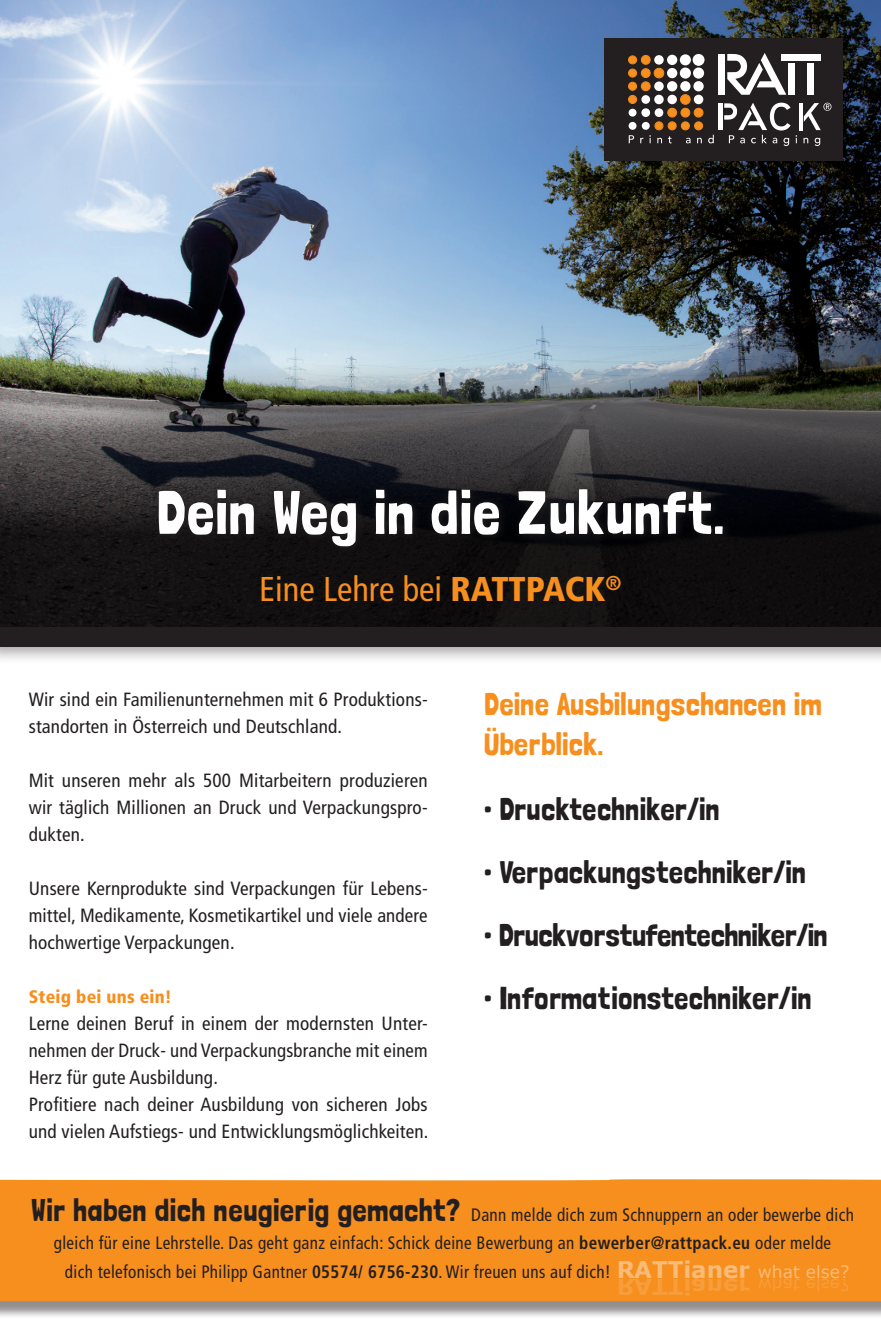
<style>
.page{position:relative;width:881px;height:1340px;background:#fff}
.page>*{position:absolute;margin:0;border:0;box-sizing:border-box;transform-origin:0 0}
.t1{font:61.43px "Londrina Solid";letter-spacing:.01em;color:#fff}
.t2{font:condensed 34.43px "Frutiger";color:#f68f1e}
.t3{font:31.5px "Londrina Solid";color:#231f20}
.t4{font:31.5px/40.5px "Londrina Solid";color:#f68f1e}
.t5{font:31.5px "Londrina Solid";letter-spacing:-.02em;color:#231f20}
.t6{font:condensed 19.12px/27px "Frutiger";letter-spacing:.01em;color:#231f20}
.t7{font:condensed 18px/28.1px "Frutiger";letter-spacing:.02em;color:#231f20;scale:.95 1}
.t8{font:900 condensed 18px "Frutiger";letter-spacing:.01em;color:#f68f1e}
.s1{font-weight:900}
.s2{font-weight:700}
.s3{font-family:"Verdana";font-weight:700;font-stretch:normal;font-size:22.95px;color:#fff}
.s4{font-family:"Verdana";font-stretch:normal;font-size:16.2px;color:#fff}
</style>
<div class="page">
<img style="left:0;top:0;width:880px;height:365px">
<svg style="left:0;top:365px;width:880px;height:255px;background:#363636"></svg>
<div style="left:604px;top:38px;width:238px;height:123px;background:#231f20"></div>
<div style="left:692px;top:54px;width:12px;height:12px;background:#fff;border-radius:50%"></div>
<div style="left:679px;top:68px;width:11px;height:11px;background:#fff;border-radius:50%"></div>
<div style="left:679px;top:54px;width:11px;height:11px;background:#fff;border-radius:50%"></div>
<div style="left:692px;top:68px;width:11px;height:11px;background:#fff;border-radius:50%"></div>
<div style="left:666px;top:81px;width:11px;height:10px;background:#fff;border-radius:50%"></div>
<div style="left:666px;top:55px;width:11px;height:10px;background:#fff;border-radius:50%"></div>
<div style="left:693px;top:81px;width:10px;height:10px;background:#fff;border-radius:50%"></div>
<div style="left:654px;top:95px;width:9px;height:9px;background:#fff;border-radius:50%"></div>
<div style="left:654px;top:55px;width:9px;height:10px;background:#fff;border-radius:50%"></div>
<div style="left:693px;top:95px;width:10px;height:9px;background:#fff;border-radius:50%"></div>
<div style="left:641px;top:108px;width:8px;height:9px;background:#fff;border-radius:50%"></div>
<div style="left:628px;top:122px;width:8px;height:8px;background:#fff;border-radius:50%"></div>
<div style="left:666px;top:68px;width:11px;height:10px;background:#fff;border-radius:50%"></div>
<div style="left:680px;top:81px;width:10px;height:10px;background:#fff;border-radius:50%"></div>
<div style="left:654px;top:81px;width:9px;height:10px;background:#fff;border-radius:50%"></div>
<div style="left:667px;top:95px;width:9px;height:9px;background:#fff;border-radius:50%"></div>
<div style="left:628px;top:109px;width:8px;height:8px;background:#fff;border-radius:50%"></div>
<div style="left:641px;top:95px;width:8px;height:9px;background:#fff;border-radius:50%"></div>
<div style="left:654px;top:108px;width:9px;height:9px;background:#fff;border-radius:50%"></div>
<div style="left:641px;top:122px;width:8px;height:8px;background:#fff;border-radius:50%"></div>
<div style="left:641px;top:56px;width:8px;height:8px;background:#f68f1e;border-radius:50%"></div>
<div style="left:641px;top:55px;width:9px;height:9px;border:1px solid #f68f1e;border-radius:50%"></div>
<div style="left:654px;top:68px;width:9px;height:10px;background:#f68f1e;border-radius:50%"></div>
<div style="left:653px;top:68px;width:10px;height:10px;border:1px solid #f68f1e;border-radius:50%"></div>
<div style="left:628px;top:69px;width:8px;height:8px;background:#f68f1e;border-radius:50%"></div>
<div style="left:628px;top:69px;width:8px;height:8px;border:1px solid #f68f1e;border-radius:50%"></div>
<div style="left:628px;top:82px;width:8px;height:8px;background:#f68f1e;border-radius:50%"></div>
<div style="left:628px;top:82px;width:8px;height:8px;border:1px solid #f68f1e;border-radius:50%"></div>
<div style="left:628px;top:96px;width:8px;height:7px;background:#f68f1e;border-radius:50%"></div>
<div style="left:628px;top:95px;width:8px;height:9px;border:1px solid #f68f1e;border-radius:50%"></div>
<div style="left:641px;top:82px;width:8px;height:9px;background:#f68f1e;border-radius:50%"></div>
<div style="left:641px;top:82px;width:9px;height:9px;border:1px solid #f68f1e;border-radius:50%"></div>
<div style="left:641px;top:69px;width:8px;height:8px;background:#f68f1e;border-radius:50%"></div>
<div style="left:641px;top:68px;width:9px;height:10px;border:1px solid #f68f1e;border-radius:50%"></div>
<div style="left:628px;top:56px;width:8px;height:8px;background:#f68f1e;border-radius:50%"></div>
<div style="left:628px;top:56px;width:8px;height:8px;border:1px solid #f68f1e;border-radius:50%"></div>
<div style="left:694px;top:108px;width:8px;height:9px;background:#f68f1e;border-radius:50%"></div>
<div style="left:693px;top:108px;width:10px;height:9px;border:1px solid #f68f1e;border-radius:50%"></div>
<div style="left:680px;top:95px;width:9px;height:9px;background:#f68f1e;border-radius:50%"></div>
<div style="left:680px;top:94px;width:10px;height:10px;border:1px solid #f68f1e;border-radius:50%"></div>
<div style="left:667px;top:108px;width:9px;height:9px;background:#f68f1e;border-radius:50%"></div>
<div style="left:667px;top:108px;width:9px;height:9px;border:1px solid #f68f1e;border-radius:50%"></div>
<div style="left:680px;top:108px;width:9px;height:9px;background:#f68f1e;border-radius:50%"></div>
<div style="left:680px;top:108px;width:9px;height:9px;border:1px solid #f68f1e;border-radius:50%"></div>
<div style="left:654px;top:122px;width:8px;height:8px;background:#f68f1e;border-radius:50%"></div>
<div style="left:654px;top:122px;width:9px;height:8px;border:1px solid #f68f1e;border-radius:50%"></div>
<div style="left:668px;top:122px;width:7px;height:8px;background:#f68f1e;border-radius:50%"></div>
<div style="left:667px;top:122px;width:9px;height:8px;border:1px solid #f68f1e;border-radius:50%"></div>
<div style="left:681px;top:122px;width:8px;height:8px;background:#f68f1e;border-radius:50%"></div>
<div style="left:680px;top:122px;width:9px;height:8px;border:1px solid #f68f1e;border-radius:50%"></div>
<div style="left:694px;top:122px;width:8px;height:8px;background:#f68f1e;border-radius:50%"></div>
<div style="left:694px;top:122px;width:8px;height:8px;border:1px solid #f68f1e;border-radius:50%"></div>
<div style="left:718px;top:54px;width:6px;height:41px;background:#fff"></div>
<svg style="left:727px;top:53px;width:59px;height:42px"></svg>
<div style="left:781px;top:54px;width:39px;height:7px;background:#fff"></div>
<div style="left:788px;top:63px;width:6px;height:32px;background:#fff"></div>
<div style="left:806px;top:63px;width:7px;height:32px;background:#fff"></div>
<hr style="left:718px;top:103px;width:4px;height:27px;background:#fff">
<svg style="left:799px;top:103px;width:3px;height:27px"></svg>
<svg style="left:628px;top:135px;width:6px;height:8px"></svg>
<svg style="left:657px;top:138px;width:4px;height:5px"></svg>
<svg style="left:667px;top:136px;width:4px;height:7px"></svg>
<svg style="left:686px;top:138px;width:4px;height:5px"></svg>
<svg style="left:697px;top:138px;width:4px;height:5px"></svg>
<svg style="left:708px;top:135px;width:5px;height:8px"></svg>
<svg style="left:724px;top:103px;width:72px;height:43px"></svg>
<svg style="left:803px;top:138px;width:5px;height:5px"></svg>
<svg style="left:814px;top:138px;width:5px;height:8px"></svg>
<svg style="left:803px;top:103px;width:28px;height:27px"></svg>
<svg style="left:153px;top:482px;width:578px;height:74px;background:#171517"></svg>
<div style="left:0;top:620px;width:880px;height:44px;background:#231f20;opacity:.4"></div>
<div style="left:0;top:627px;width:880px;height:19px;background:#231f20"></div>
<div style="left:0;top:1182px;width:880px;height:136px;background:#231f20;opacity:.5"></div>
<div style="left:0;top:1179px;width:880px;height:122px;background:#f68f1e"></div>
<div style="left:618px;top:1265px;width:230px;height:30px;background:#f68f1e"></div>
<h1 class="t1" style="left:156px;top:476px;width:569px">Dein Weg in die Zukunft.</h1>
<h2 class="t2" style="left:259px;top:569px;width:364px">Eine Lehre bei <span class="s1">RATTPACK</span><sup>®</sup></h2>
<p class="t6" style="left:29px;top:686px;width:400px">Wir sind ein Familienunternehmen mit 6 Produktions&shy;standorten in Österreich und Deutschland.</p>
<p class="t6" style="left:29px;top:767px;width:400px;text-align:justify">Mit unseren mehr als 500 Mitarbeitern produzieren wir täglich Millionen an Druck und Verpackungspro&shy;dukten.</p>
<p class="t6" style="left:29px;top:875px;width:400px;text-align:justify">Unsere Kernprodukte sind Verpackungen für Lebens&shy;mittel, Medikamente, Kosmetikartikel und viele andere hochwertige Verpackungen.</p>
<p class="t8" style="left:29px;top:986px;width:145px">Steig bei uns ein!</p>
<p class="t6" style="left:29px;top:1010px;width:401px">Lerne deinen Beruf in einem der modernsten Unter&shy;nehmen der Druck- und Verpackungsbranche mit einem Herz für gute Ausbildung.<br>Profitiere nach deiner Ausbildung von sicheren Jobs und vielen Aufstiegs- und Entwicklungsmöglichkeiten.</p>
<h3 class="t4" style="left:484px;top:683px;width:339px">Deine Ausbilungschancen im<br>Überblick.</h3>
<h3 class="t3" style="left:484px;top:790px;width:237px">• Drucktechniker/in</h3>
<h3 class="t3" style="left:484px;top:853px;width:323px">• Verpackungstechniker/in</h3>
<h3 class="t5" style="left:484px;top:916px;width:345px">• Druckvorstufentechniker/in</h3>
<h3 class="t3" style="left:484px;top:979px;width:329px">• Informationstechniker/in</h3>
<h3 class="t3" style="left:31px;top:1191px;width:430px">Wir haben dich neugierig gemacht?</h3>
<p class="t7" style="left:54px;top:1201px;width:843px;text-indent:417px">Dann melde dich zum Schnuppern an oder bewerbe dich gleich für eine Lehrstelle. Das geht ganz einfach: Schick deine Bewerbung an <span class="s2">bewerber@rattpack.eu</span> oder melde</p>
<p class="t7" style="left:65px;top:1257px;width:826px">dich telefonisch bei Philipp Gantner <span class="s2">05574/ 6756-230</span>. Wir freuen uns auf dich! <span class="s3">RATTianer</span> <span class="s4">what else?</span></p>
</div>
